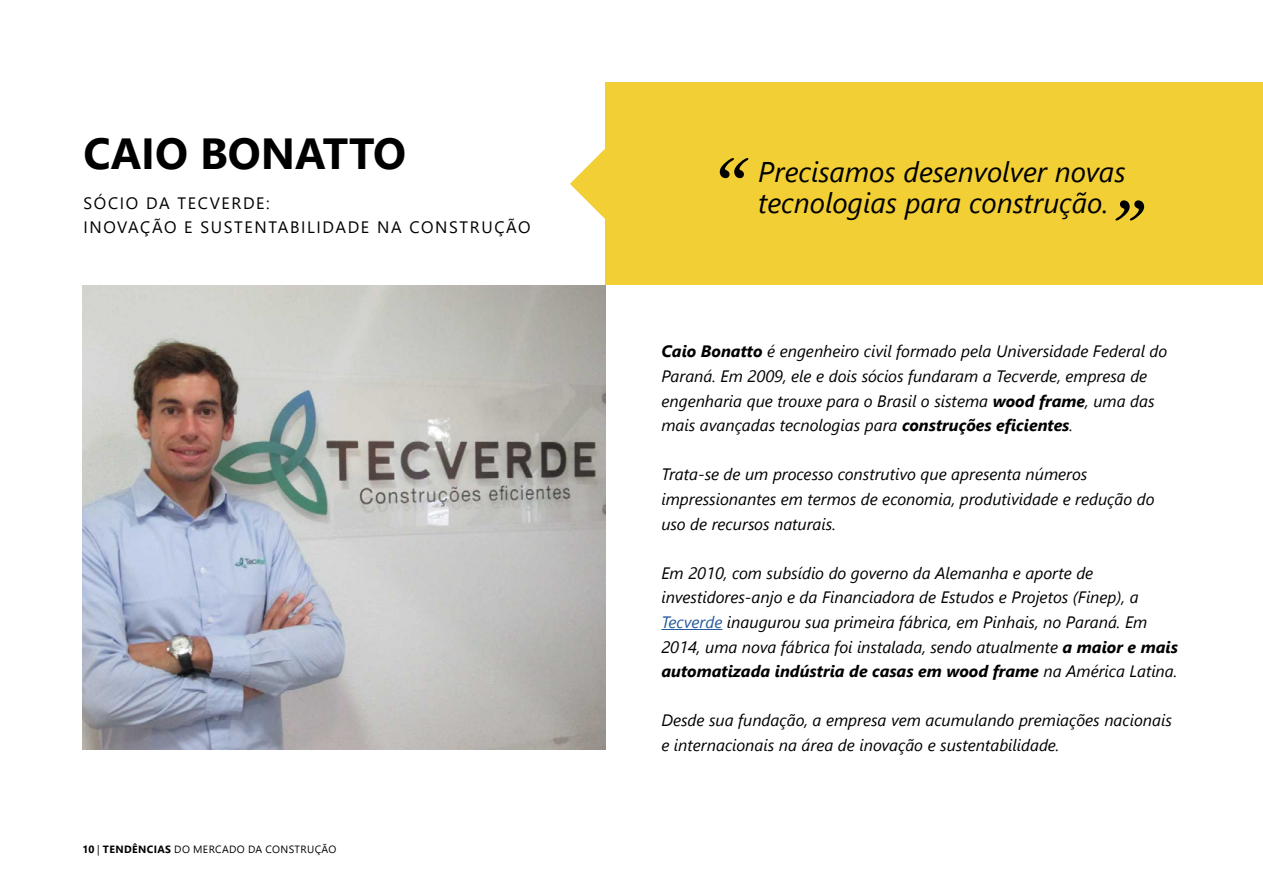
<style>
.page{position:relative;width:1263px;height:893px;background:#fff}
.page>*{position:absolute;margin:0;border:0;box-sizing:border-box;transform-origin:0 0}
.t1{font:99px "Bell MT Italic";color:#000}
.t2{font:700 43.5px "Segoe UI";color:#000}
.t3{font:italic 28.5px "Segoe UI";color:#000}
.t4{font:italic 16.5px/24.6px "Segoe UI";color:#000}
.t5{font:16.5px/24.6px "Segoe UI";letter-spacing:.1em;color:#000}
.t6{font:10.5px "Segoe UI";letter-spacing:.035em;color:#000}
.s1{font-weight:700}
.s2{color:#275b9b}
</style>
<div class="page">
<div style="left:606px;top:83px;width:657px;height:202px;background:#f2cf35"></div>
<svg style="left:570px;top:148px;width:36px;height:72px"></svg>
<img style="left:82px;top:285px;width:524px;height:465px">
<hr style="left:661px;top:629px;width:61px;height:1px;background:#275b9b">
<h2 class="t2" style="left:84px;top:113px;width:324px">CAIO BONATTO</h2>
<p class="t5" style="left:84px;top:189px;width:448px">SÓCIO DA TECVERDE:<br>INOVAÇÃO E SUSTENTABILIDADE NA CONSTRUÇÃO</p>
<p class="t6" style="left:82px;top:839px;width:256px"><span class="s1">10</span> | <span class="s1">TENDÊNCIAS</span> DO MERCADO DA CONSTRUÇÃO</p>
<h1 class="t1" style="left:701px;top:132px;width:41px">“</h1>
<h3 class="t3" style="left:758px;top:149px;width:369px">Precisamos desenvolver novas</h3>
<h3 class="t3" style="left:758px;top:180px;width:352px">tecnologias para construção.</h3>
<h1 class="t1" style="left:1162px;top:246px;width:41px;rotate:-180deg">“</h1>
<p class="t4" style="left:661px;top:338px;width:507px"><span class="s1">Caio Bonatto</span> é engenheiro civil formado pela Universidade Federal do Paraná. Em 2009, ele e dois sócios fundaram a Tecverde, empresa de engenharia que trouxe para o Brasil o sistema <span class="s1">wood frame</span>, uma das mais avançadas tecnologias para <span class="s1">construções eficientes</span>.</p>
<p class="t4" style="left:661px;top:461px;width:495px">Trata-se de um processo construtivo que apresenta números impressionantes em termos de economia, produtividade e redução do uso de recursos naturais.</p>
<p class="t4" style="left:661px;top:559px;width:518px">Em 2010, com subsídio do governo da Alemanha e aporte de investidores-anjo e da Financiadora de Estudos e Projetos (Finep), a <span class="s2">Tecverde</span> inaugurou sua primeira fábrica, em Pinhais, no Paraná. Em 2014, uma nova fábrica foi instalada, sendo atualmente <span class="s1">a maior e mais automatizada indústria de casas em wood frame</span> na América Latina.</p>
<p class="t4" style="left:661px;top:707px;width:512px">Desde sua fundação, a empresa vem acumulando premiações nacionais e internacionais na área de inovação e sustentabilidade.</p>
</div>
